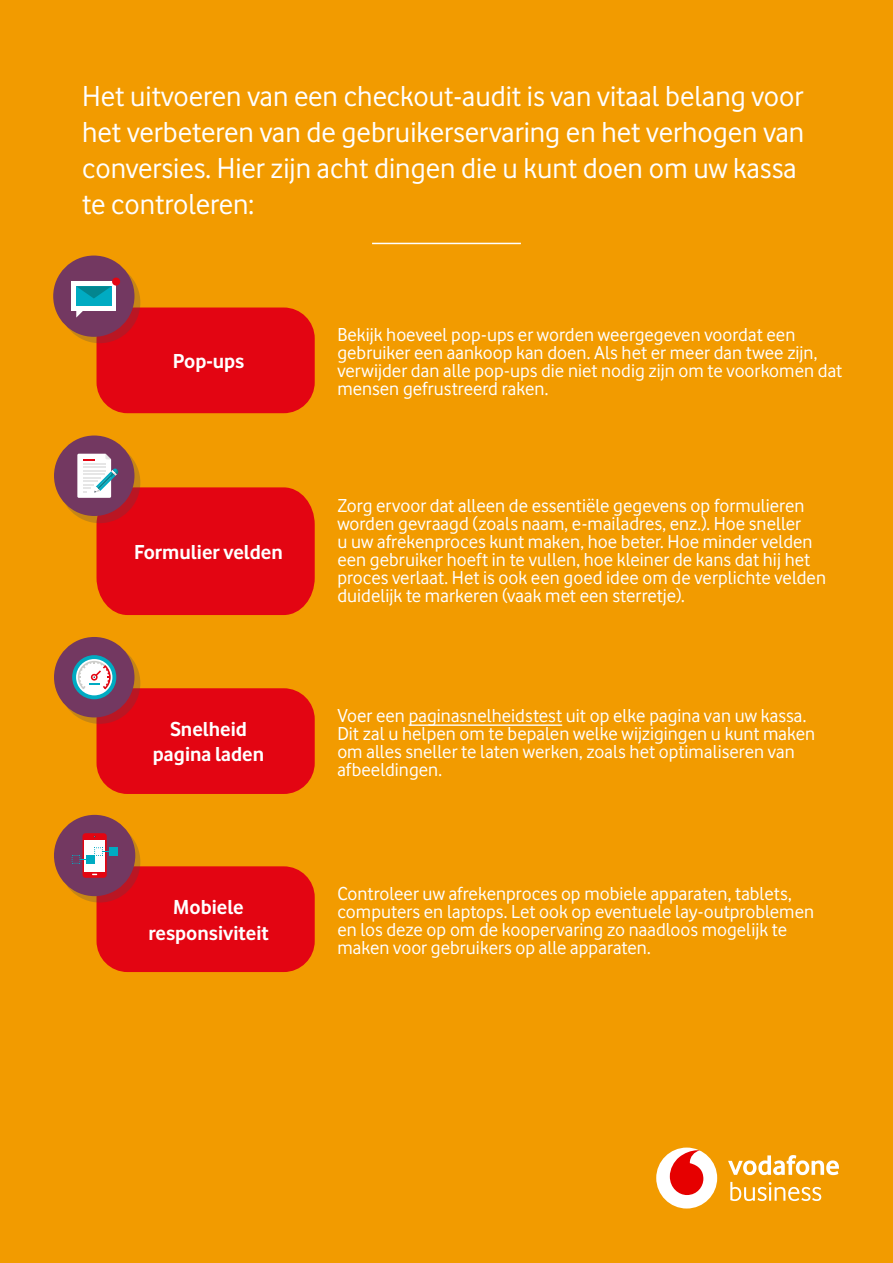
<style>
.page{position:relative;width:893px;height:1263px;background:#f29b00}
.page>*{position:absolute;margin:0;border:0;box-sizing:border-box;transform-origin:0 0}
.t1{font:30px/36px "Vodafone";color:#fff}
.t2{font:700 21px/25.2px "Vodafone";color:#fff;text-align:center}
.t3{font:19.5px/18px "Vodafone";color:#fff}
</style>
<div class="page">
<div style="left:97px;top:307px;width:218px;height:106px;background:#e30512;border-radius:31px"></div>
<hr style="left:409px;top:724px;width:153px;height:2px;background:#fff">
<div style="left:97px;top:688px;width:218px;height:106px;background:#e30512;border-radius:31px"></div>
<div style="left:97px;top:866px;width:218px;height:106px;background:#e30512;border-radius:31px"></div>
<hr style="left:372px;top:243px;width:149px;height:1px;background:#fff">
<svg style="left:59px;top:262px;width:81px;height:81px"></svg>
<svg style="left:59px;top:642px;width:81px;height:82px"></svg>
<svg style="left:59px;top:821px;width:81px;height:81px"></svg>
<div style="left:53px;top:256px;width:81px;height:81px;background:#733861;border-radius:50%"></div>
<svg style="left:76px;top:311px;width:7px;height:7px"></svg>
<div style="left:72px;top:282px;width:44px;height:29px;background:#fff"></div>
<div style="left:76px;top:286px;width:35px;height:20px;background:#00abc2"></div>
<svg style="left:77px;top:286px;width:34px;height:12px"></svg>
<div style="left:112px;top:278px;width:8px;height:8px;background:#e30512;border-radius:50%"></div>
<div style="left:54px;top:435px;width:80px;height:81px;background:#733861;border-radius:50%"></div>
<svg style="left:77px;top:454px;width:238px;height:161px"></svg>
<div style="left:54px;top:637px;width:80px;height:80px;background:#733861;border-radius:50%"></div>
<svg style="left:72px;top:655px;width:44px;height:44px"></svg>
<div style="left:76px;top:659px;width:36px;height:36px;background:#fff;border-radius:50%"></div>
<svg style="left:78px;top:661px;width:33px;height:28px"></svg>
<div style="left:54px;top:815px;width:81px;height:81px;background:#733861;border-radius:50%"></div>
<div style="left:82px;top:833px;width:25px;height:45px;background:#e30512;border-radius:3px"></div>
<div style="left:84px;top:840px;width:21px;height:31px;background:#fff"></div>
<div style="left:86px;top:855px;width:9px;height:9px;background:#00abc2"></div>
<svg style="left:94px;top:847px;width:15px;height:9px"></svg>
<div style="left:109px;top:847px;width:9px;height:9px;background:#00abc2"></div>
<svg style="left:72px;top:855px;width:14px;height:9px"></svg>
<div style="left:656px;top:1147px;width:61px;height:61px;background:#fff;border-radius:50%"></div>
<svg style="left:670px;top:1150px;width:33px;height:45px"></svg>
<svg style="left:728px;top:1155px;width:111px;height:20px"></svg>
<svg style="left:730px;top:1182px;width:91px;height:19px"></svg>
<h1 class="t1" style="left:82px;top:78px;width:724px">Het uitvoeren van een checkout-audit is van vitaal belang voor het verbeteren van de gebruikerservaring en het verhogen van conversies. Hier zijn acht dingen die u kunt doen om uw kassa te controleren:</h1>
<p class="t2" style="left:173px;top:348px;width:73px">Pop-ups</p>
<p class="t2" style="left:134px;top:539px;width:150px">Formulier velden</p>
<p class="t2" style="left:153px;top:716px;width:113px">Snelheid pagina laden</p>
<p class="t2" style="left:148px;top:894px;width:122px">Mobiele responsiviteit</p>
<p class="t3" style="left:337px;top:326px;width:506px">Bekijk hoeveel pop-ups er worden weergegeven voordat een gebruiker een aankoop kan doen. Als het er meer dan twee zijn, verwijder dan alle pop-ups die niet nodig zijn om te voorkomen dat mensen gefrustreerd raken.</p>
<p class="t3" style="left:337px;top:496px;width:490px">Zorg ervoor dat alleen de essentiële gegevens op formulieren worden gevraagd (zoals naam, e-mailadres, enz.). Hoe sneller<br>u uw afrekenproces kunt maken, hoe beter. Hoe minder velden een gebruiker hoeft in te vullen, hoe kleiner de kans dat hij het proces verlaat. Het is ook een goed idee om de verplichte velden duidelijk te markeren (vaak met een sterretje).</p>
<p class="t3" style="left:337px;top:706px;width:479px">Voer een paginasnelheidstest uit op elke pagina van uw kassa.<br>Dit zal u helpen om te bepalen welke wijzigingen u kunt maken om alles sneller te laten werken, zoals het optimaliseren van afbeeldingen.</p>
<p class="t3" style="left:337px;top:884px;width:478px">Controleer uw afrekenproces op mobiele apparaten, tablets, computers en laptops. Let ook op eventuele lay-outproblemen en los deze op om de koopervaring zo naadloos mogelijk te maken voor gebruikers op alle apparaten.</p>
</div>
